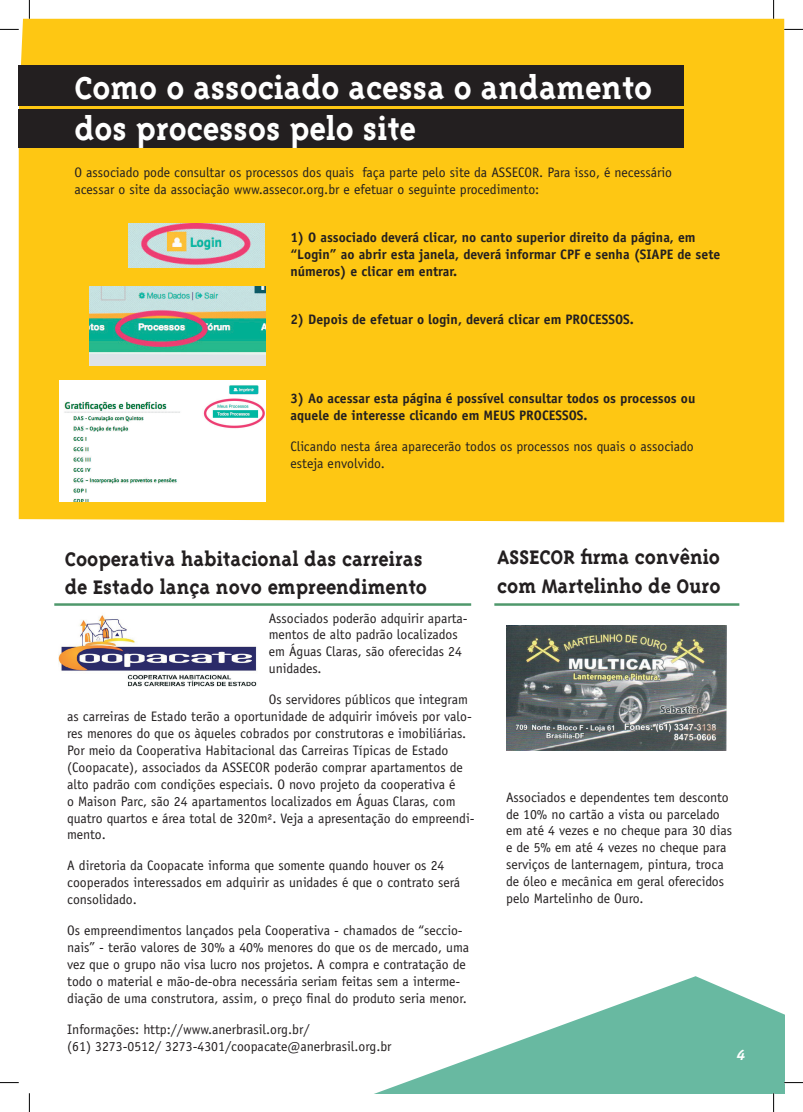
<style>
.page{position:relative;width:803px;height:1112px;background:#fff}
.page>*{position:absolute;margin:0;border:0;box-sizing:border-box;transform-origin:0 0}
.t1{font:700 36.25px/41px "Triplex Serif";color:#fff}
.t2{font:700 22.5px/28.5px "Triplex Serif";color:#231f20}
.t3{font:italic 700 17.5px "Triplex";color:#fff}
.t4{font:13.75px/16.9px "Officina Sans Std";color:#231f20}
.t5{font:700 13.75px/16.9px "Officina Sans Std";color:#231f20}
</style>
<div class="page">
<div style="left:19px;top:19px;width:765px;height:503px;background:#fec713"></div>
<svg style="left:379px;top:976px;width:405px;height:116px;fill:#68b9a1"></svg>
<div style="left:19px;top:65px;width:665px;height:41px;background:#231f20"></div>
<div style="left:19px;top:109px;width:665px;height:39px;background:#231f20"></div>
<img style="left:129px;top:223px;width:135px;height:45px">
<img style="left:90px;top:286px;width:175px;height:79px">
<img style="left:60px;top:380px;width:206px;height:121px">
<img style="left:506px;top:625px;width:220px;height:125px">
<img style="left:59px;top:615px;width:198px;height:72px">
<hr style="left:54px;top:603px;width:417px;height:2px;background:#4f986c">
<hr style="left:494px;top:603px;width:245px;height:2px;background:#4f986c">
<svg style="left:0;top:29px;width:19px;height:1px"></svg>
<svg style="left:784px;top:29px;width:19px;height:1px"></svg>
<svg style="left:0;top:1082px;width:19px;height:1px"></svg>
<svg style="left:784px;top:1081px;width:19px;height:2px"></svg>
<svg style="left:29px;top:0;width:1px;height:19px"></svg>
<svg style="left:29px;top:1093px;width:1px;height:18px"></svg>
<svg style="left:773px;top:0;width:1px;height:19px"></svg>
<svg style="left:773px;top:1092px;width:1px;height:19px"></svg>
<h1 class="t1" style="left:74px;top:67px;width:579px">Como o associado acessa o andamento dos processos pelo site</h1>
<p class="t4" style="left:74px;top:164px;width:599px">O associado pode consultar os processos dos quais faça parte pelo site da ASSECOR. Para isso, é necessário acessar o site da associação www.assecor.org.br e efetuar o seguinte procedimento:</p>
<p class="t5" style="left:290px;top:229px;width:431px">1) O associado deverá clicar, no canto superior direito da página, em “Login” ao abrir esta janela, deverá informar CPF e senha (SIAPE de sete números) e clicar em entrar.</p>
<p class="t5" style="left:290px;top:311px;width:345px">2) Depois de efetuar o login, deverá clicar em PROCESSOS.</p>
<p class="t5" style="left:290px;top:390px;width:406px">3) Ao acessar esta página é possível consultar todos os processos ou aquele de interesse clicando em MEUS PROCESSOS.</p>
<p class="t4" style="left:290px;top:438px;width:405px">Clicando nesta área aparecerão todos os processos nos quais o associado esteja envolvido.</p>
<h2 class="t2" style="left:65px;top:544px;width:364px">Cooperativa habitacional das carreiras de Estado lança novo empreendimento</h2>
<h2 class="t2" style="left:497px;top:542px;width:225px">ASSECOR firma convênio com Martelinho de Ouro</h2>
<p class="t4" style="left:269px;top:609px;width:200px">Associados poderão adquirir aparta&shy;mentos de alto padrão localizados em Águas Claras, são oferecidas 24 unidades.</p>
<p class="t4" style="left:67px;top:691px;width:409px;text-indent:202px">Os servidores públicos que integram as carreiras de Estado terão a oportunidade de adquirir imóveis por valo&shy;res menores do que os àqueles cobrados por construtoras e imobiliárias.<br>Por meio da Cooperativa Habitacional das Carreiras Típicas de Estado (Coopacate), associados da ASSECOR poderão comprar apartamentos de alto padrão com condições especiais. O novo projeto da cooperativa é<br>o Maison Parc, são 24 apartamentos localizados em Águas Claras, com quatro quartos e área total de 320m². Veja a apresentação do empreendi&shy;mento.</p>
<p class="t4" style="left:67px;top:857px;width:394px">A diretoria da Coopacate informa que somente quando houver os 24 cooperados interessados em adquirir as unidades é que o contrato será consolidado.</p>
<p class="t4" style="left:67px;top:921px;width:403px">Os empreendimentos lançados pela Cooperativa - chamados de “seccio&shy;nais” - terão valores de 30% a 40% menores do que os de mercado, uma vez que o grupo não visa lucro nos projetos. A compra e contratação de todo o material e mão-de-obra necessária seriam feitas sem a interme&shy;diação de uma construtora, assim, o preço final do produto seria menor.</p>
<p class="t4" style="left:67px;top:1020px;width:326px">Informações: http://www.anerbrasil.org.br/<br>(61) 3273-0512/ 3273-4301/coopacate@anerbrasil.org.br</p>
<p class="t4" style="left:506px;top:788px;width:227px">Associados e dependentes tem desconto de 10% no cartão a vista ou parcelado em até 4 vezes e no cheque para 30 dias e de 5% em até 4 vezes no cheque para serviços de lanternagem, pintura, troca de óleo e mecânica em geral oferecidos pelo Martelinho de Ouro.</p>
<p class="t3" style="left:737px;top:1043px;width:10px">4</p>
</div>
